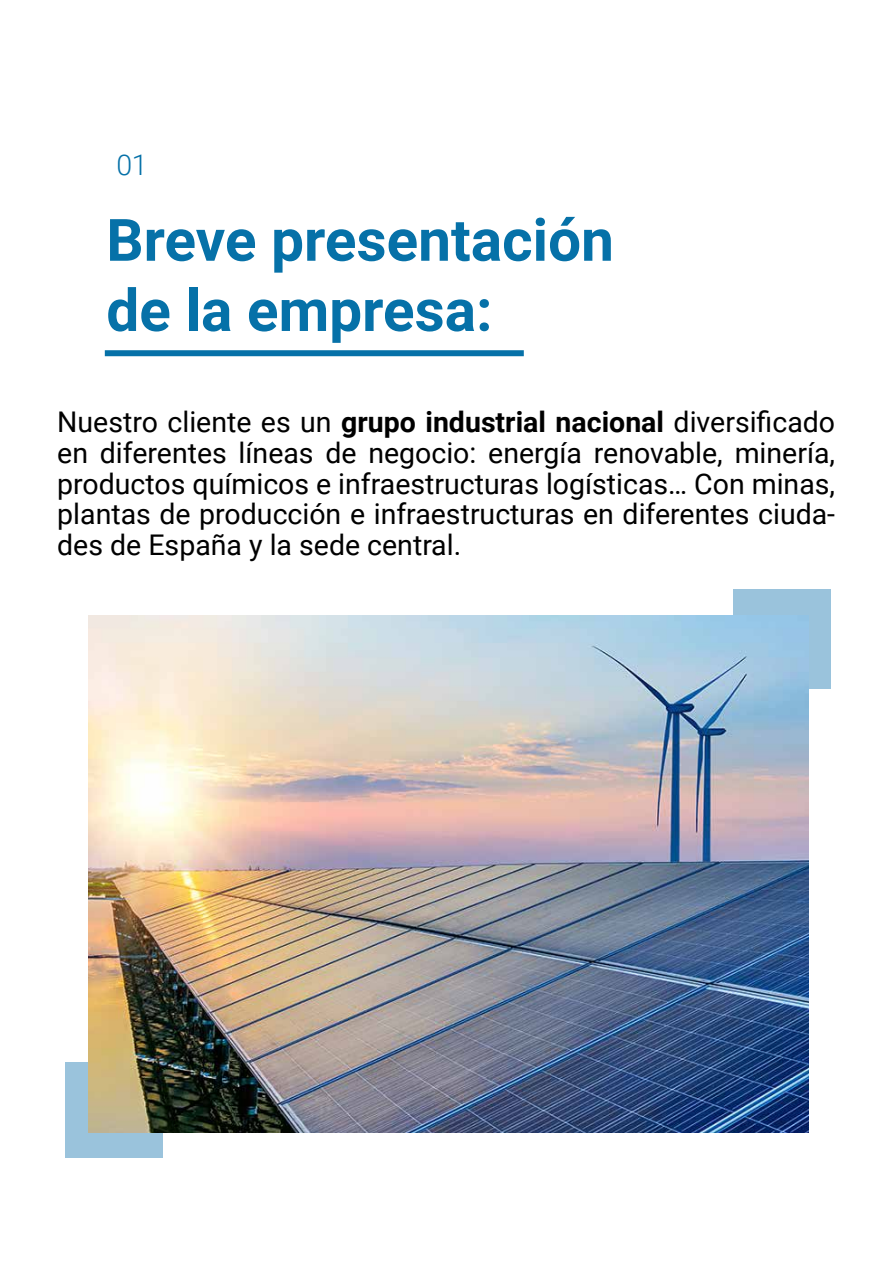
<style>
.page{position:relative;width:893px;height:1263px;background:#fff}
.page>*{position:absolute;margin:0;border:0;box-sizing:border-box;transform-origin:0 0}
.t1{font:700 58.5px/70.2px "Roboto";color:#0671a8}
.t2{font:28.5px/30.8px "Roboto";color:#000;text-align:justify}
.t3{font:300 28.5px "Roboto";color:#0671a8}
.s1{font-weight:700}
</style>
<div class="page">
<div style="left:733px;top:590px;width:98px;height:99px;background:#9ac3dc"></div>
<div style="left:65px;top:1063px;width:97px;height:95px;background:#9ac3dc"></div>
<div style="left:105px;top:350px;width:419px;height:6px;background:#0671a8"></div>
<img style="left:89px;top:616px;width:719px;height:517px">
<p class="t3" style="left:117px;top:145px;width:32px">01</p>
<h1 class="t1" style="left:106px;top:203px;width:509px">Breve presentación de la empresa:</h1>
<p class="t2" style="left:57px;top:406px;width:779px">Nuestro cliente es un <span class="s1">grupo industrial nacional</span> diversificado en diferentes líneas de negocio: energía renovable, minería, productos químicos e infraestructuras logísticas… Con minas, plantas de producción e infraestructuras en diferentes ciuda&shy;des de España y la sede central.</p>
</div>
